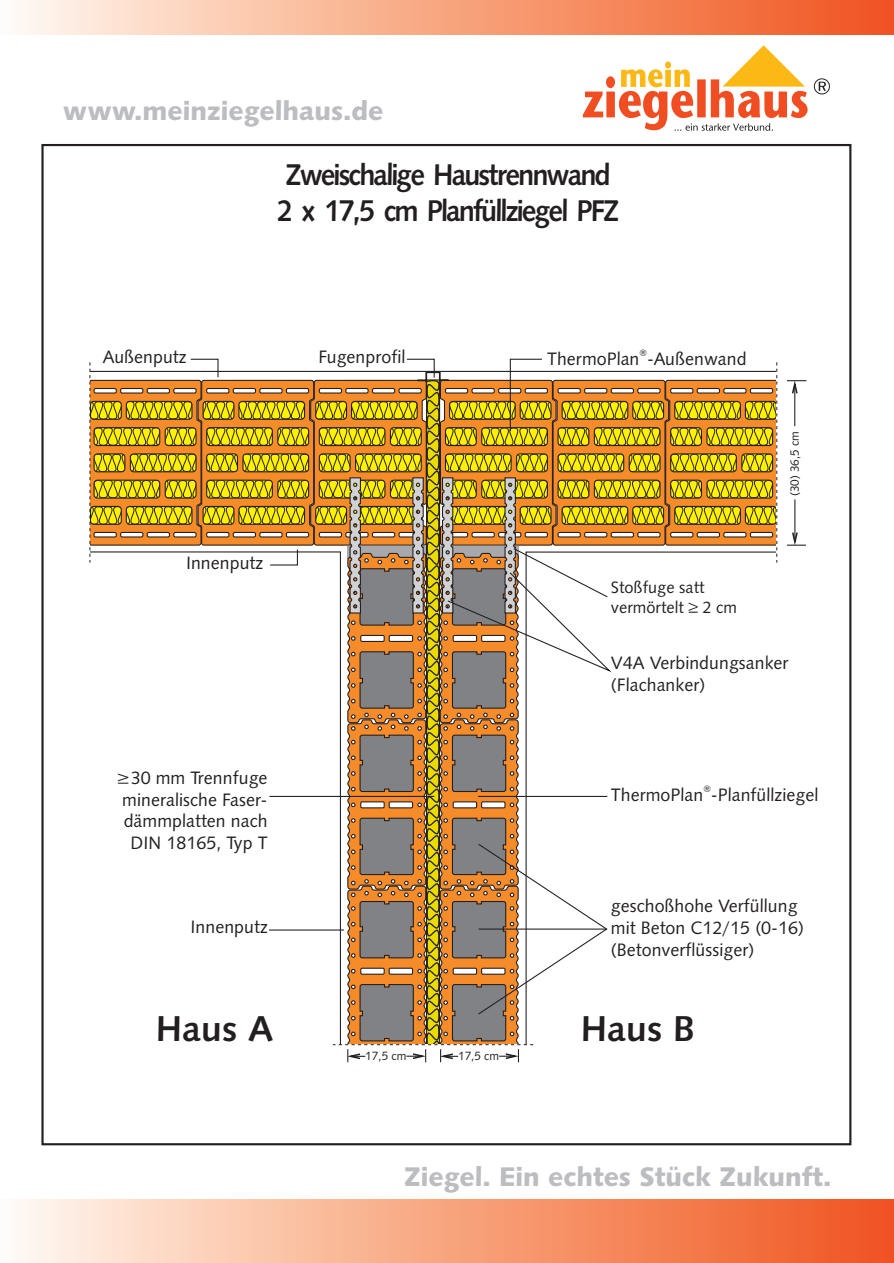
<style>
.page{position:relative;width:894px;height:1263px;background:#fff}
.page>*{position:absolute;margin:0;border:0;box-sizing:border-box;transform-origin:0 0}
.t1{font:36px "Humanist 531 BT Roman A Bold";color:#231f20}
.t2{font:30px/36.2px "Humanist 531 BT Roman A Bold";letter-spacing:-.07em;color:#231f20;scale:.93 1}
.t3{font:27px "Humanist 531 BT Black A";color:#bcbdc0}
.t4{font:18px/21.9px "Humanist 531 BT Roman A";color:#231f20}
.t5{font:16.5px/20.1px "Humanist 531 BT Roman A";color:#231f20}
.t6{font:12px "Humanist 531 BT Roman A";color:#231f20}
.t7{font:9px "Humanist 531 BT Roman A";color:#231f20}
</style>
<div class="page">
<div style="left:0;top:0;width:894px;height:34px;background:linear-gradient(to right,#fff9ed,#f0531a)"></div>
<div style="left:0;top:1199px;width:894px;height:64px;background:linear-gradient(to right,#fff9ed,#f0531a)"></div>
<svg style="left:583px;top:45px;width:225px;height:86px"></svg>
<svg style="left:814px;top:78px;width:16px;height:16px"></svg>
<svg style="left:89px;top:358px;width:717px;height:704px"></svg>
<h3 class="t3" style="left:63px;top:100px;width:322px">www.meinziegelhaus.de</h3>
<h2 class="t2" style="left:277px;top:159px;width:370px">Zweischalige Haustrennwand<br>2 x 17,5 cm Planfüllziegel PFZ</h2>
<p class="t4" style="left:103px;top:348px;width:86px">Außenputz</p>
<p class="t4" style="left:318px;top:348px;width:89px">Fugenprofil</p>
<p class="t4" style="left:547px;top:350px;width:201px">ThermoPlan -Außenwand</p>
<p class="t7" style="left:640px;top:349px;width:9px">®</p>
<p class="t4" style="left:186px;top:553px;width:79px">Innenputz</p>
<p class="t5" style="left:611px;top:579px;width:128px">Stoßfuge satt vermörtelt 2 cm</p>
<p class="t6" style="left:790px;top:496px;width:67px;rotate:-90deg">( 0) 36,5 cm</p>
<p class="t6" style="left:790px;top:492px;width:8px;rotate:-90deg">3</p>
<p class="t4" style="left:116px;top:768px;width:153px;text-align:right">≥30 mm Trennfuge mineralische Faser&shy;dämmplatten nach<br>DIN 18165, Typ T</p>
<p class="t4" style="left:191px;top:918px;width:79px">Innenputz</p>
<p class="t4" style="left:611px;top:654px;width:179px">V4A Verbindungsanker (Flachanker)</p>
<p class="t7" style="left:703px;top:785px;width:9px">®</p>
<p class="t4" style="left:611px;top:785px;width:209px">ThermoPlan -Planfüllziegel</p>
<p class="t4" style="left:611px;top:896px;width:195px">geschoßhohe Verfüllung mit Beton C12/15 (0-16) (Betonverflüssiger)</p>
<h1 class="t1" style="left:156px;top:1014px;width:119px">Haus A</h1>
<h1 class="t1" style="left:581px;top:1014px;width:115px">Haus B</h1>
<p class="t6" style="left:365px;top:1051px;width:43px">17,5 cm</p>
<p class="t6" style="left:458px;top:1051px;width:43px">17,5 cm</p>
<h3 class="t3" style="left:404px;top:1166px;width:429px">Ziegel. Ein echtes Stück Zukunft.</h3>
</div>
